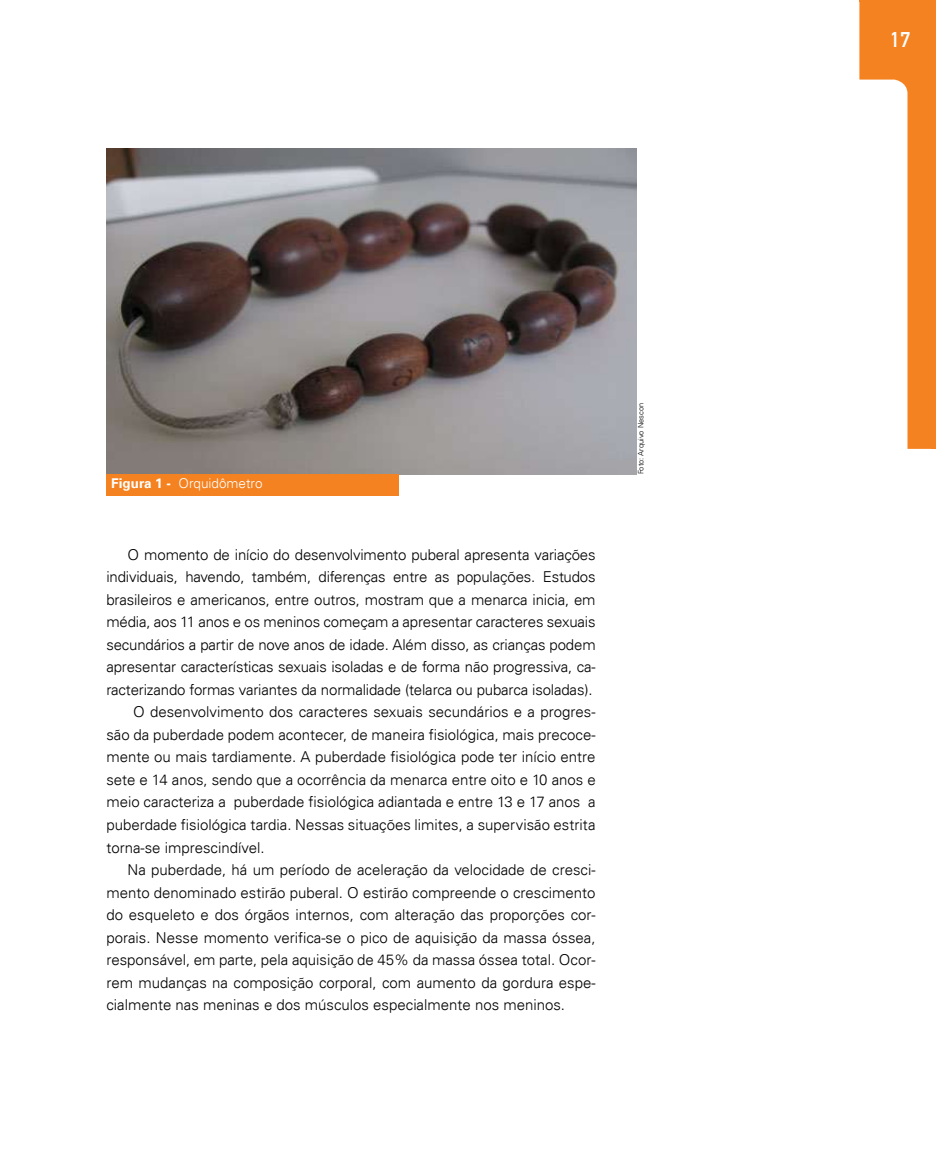
<style>
.page{position:relative;width:936px;height:1149px;background:#fff}
.page>*{position:absolute;margin:0;border:0;box-sizing:border-box;transform-origin:0 0}
.t1{font:21px "DIN Mittelschrift Std";color:#fff}
.t2{font:300 15px "Univers LT";color:#000}
.t3{font:300 13.5px "Univers LT";color:#fff}
.t4{font:300 7.5px "Univers LT";color:#000}
.s1{font-weight:700}
</style>
<div class="page">
<svg style="left:859px;top:0;width:76px;height:448px"></svg>
<img style="left:106px;top:149px;width:530px;height:325px">
<div style="left:106px;top:474px;width:293px;height:21px;background:#f58220"></div>
<p class="t3" style="left:111px;top:475px;width:153px"><span class="s1">Figura 1 -</span> Orquidômetro</p>
<p class="t2" style="left:128px;top:545px;width:469px">O momento de início do desenvolvimento puberal apresenta variações</p>
<p class="t2" style="left:106px;top:567px;width:490px">individuais, havendo, também, diferenças entre as populações. Estudos</p>
<p class="t2" style="left:106px;top:590px;width:490px">brasileiros e americanos, entre outros, mostram que a menarca inicia, em</p>
<p class="t2" style="left:106px;top:612px;width:490px">média, aos 11 anos e os meninos começam a apresentar caracteres sexuais</p>
<p class="t2" style="left:106px;top:635px;width:491px">secundários a partir de nove anos de idade. Além disso, as crianças podem</p>
<p class="t2" style="left:106px;top:657px;width:490px">apresentar características sexuais isoladas e de forma não progressiva, ca-</p>
<p class="t2" style="left:106px;top:680px;width:487px">racterizando formas variantes da normalidade (telarca ou pubarca isoladas).</p>
<p class="t2" style="left:133px;top:702px;width:464px">O desenvolvimento dos caracteres sexuais secundários e a progres-</p>
<p class="t2" style="left:106px;top:725px;width:491px">são da puberdade podem acontecer, de maneira fisiológica, mais precoce-</p>
<p class="t2" style="left:106px;top:747px;width:490px">mente ou mais tardiamente. A puberdade fisiológica pode ter início entre</p>
<p class="t2" style="left:106px;top:770px;width:491px">sete e 14 anos, sendo que a ocorrência da menarca entre oito e 10 anos e</p>
<p class="t2" style="left:106px;top:792px;width:491px">meio caracteriza a puberdade fisiológica adiantada e entre 13 e 17 anos a</p>
<p class="t2" style="left:106px;top:815px;width:490px">puberdade fisiológica tardia. Nessas situações limites, a supervisão estrita</p>
<p class="t2" style="left:106px;top:837px;width:160px">torna-se imprescindível.</p>
<p class="t2" style="left:128px;top:860px;width:469px">Na puberdade, há um período de aceleração da velocidade de cresci-</p>
<p class="t2" style="left:106px;top:882px;width:490px">mento denominado estirão puberal. O estirão compreende o crescimento</p>
<p class="t2" style="left:106px;top:905px;width:491px">do esqueleto e dos órgãos internos, com alteração das proporções cor-</p>
<p class="t2" style="left:106px;top:927px;width:490px">porais. Nesse momento verifica-se o pico de aquisição da massa óssea,</p>
<p class="t2" style="left:106px;top:950px;width:490px">responsável, em parte, pela aquisição de 45% da massa óssea total. Ocor-</p>
<p class="t2" style="left:106px;top:972px;width:491px">rem mudanças na composição corporal, com aumento da gordura espe-</p>
<p class="t2" style="left:106px;top:995px;width:460px">cialmente nas meninas e dos músculos especialmente nos meninos.</p>
<p class="t4" style="left:636px;top:474px;width:73px;rotate:-90deg">Foto: Arquivo Nescon</p>
<h1 class="t1" style="left:889px;top:27px;width:22px">17</h1>
</div>
